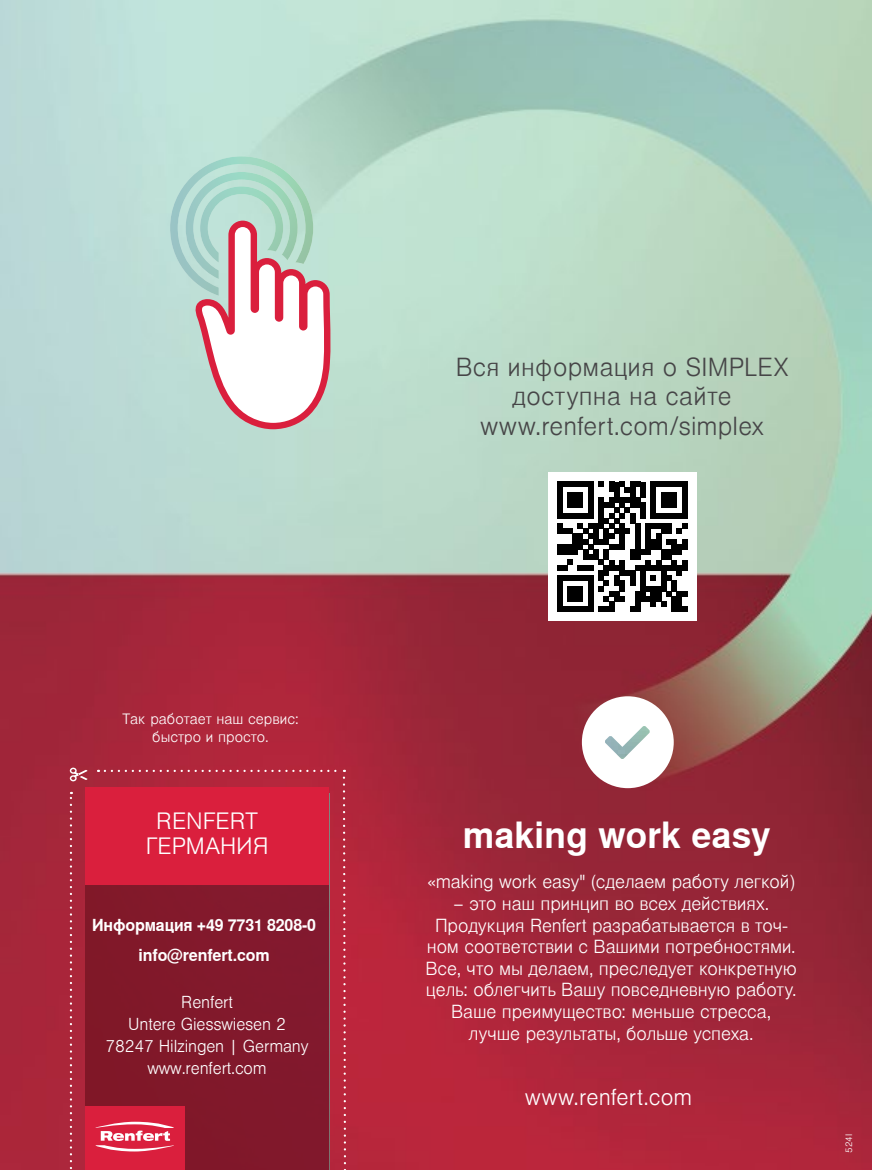
<style>
.page{position:relative;width:872px;height:1170px;background:#fff}
.page>*{position:absolute;margin:0;border:0;box-sizing:border-box;transform-origin:0 0}
.t1{font:700 36px "Nimbus Sans Global";letter-spacing:.005em;color:#fff}
.t2{font:300 24.9px/29.8px "Nimbus Sans Global";letter-spacing:.01em;color:#464547;text-align:center}
.t3{font:300 22.5px/25.5px "Nimbus Sans Global";color:#fff;text-align:center}
.t4{font:300 22.05px "Nimbus Sans Global";letter-spacing:.005em;color:#fff}
.t5{font:300 18px/21.6px "Nimbus Sans Global";letter-spacing:-.005em;color:#fff;text-align:center}
.t6{font:300 16.5px/22.2px "Nimbus Sans Global";letter-spacing:-.01em;color:#fff;text-align:center}
.t7{font:700 16.5px/30.5px "Nimbus Sans Global";letter-spacing:-.01em;color:#fff;text-align:center}
.t8{font:300 14.25px/18px "Nimbus Sans Global";color:#fff;text-align:center}
.t9{font:300 9px "Nimbus Sans Global";color:#fff}
</style>
<div class="page">
<img style="left:0;top:0;width:872px;height:1169px">
<div style="left:85px;top:793px;width:244px;height:376px;background:#801827"></div>
<svg style="left:70px;top:791px;width:2px;height:379px"></svg>
<div style="left:85px;top:786px;width:244px;height:98px;background:#da1f3d"></div>
<svg style="left:70px;top:767px;width:17px;height:14px"></svg>
<div style="left:85px;top:1105px;width:99px;height:63px;background:#da1f3d"></div>
<svg style="left:96px;top:769px;width:251px;height:401px"></svg>
<div style="left:582px;top:696px;width:91px;height:92px;background:#fff;border-radius:50%"></div>
<div style="left:548px;top:473px;width:148px;height:148px;background:#fff"></div>
<svg style="left:557px;top:481px;width:130px;height:131px"></svg>
<img style="left:605px;top:726px;width:45px;height:33px">
<svg style="left:170px;top:156px;width:160px;height:273px"></svg>
<img style="left:170px;top:156px;width:143px;height:140px">
<p class="t8" style="left:122px;top:710px;width:178px">Так работает наш сервис: быстро и просто.</p>
<p class="t3" style="left:146px;top:808px;width:124px">RENFERT<br>ГЕРМАНИЯ</p>
<p class="t7" style="left:92px;top:910px;width:225px">Информация +49 7731 8208-0 info@renfert.com</p>
<p class="t6" style="left:106px;top:990px;width:204px">Renfert<br>Untere Giesswiesen 2<br>78247 Hilzingen | Germany www.renfert.com</p>
<h2 class="t2" style="left:456px;top:352px;width:334px">Вся информация о SIMPLEX доступна на сайте www.renfert.com/simplex</h2>
<h1 class="t1" style="left:463px;top:814px;width:309px">making work easy</h1>
<p class="t5" style="left:427px;top:871px;width:369px">«making work easy" (сделаем работу легкой)</p>
<p class="t5" style="left:425px;top:892px;width:373px">– это наш принцип во всех действиях.<br>Продукция Renfert разрабатывается в точ&shy;ном соответствии с Вашими потребностями.<br>Все, что мы делаем, преследует конкретную цель: облегчить Вашу повседневную работу.<br>Ваше преимущество: меньше стресса, лучше результаты, больше успеха.</p>
<p class="t4" style="left:525px;top:1084px;width:169px">www.renfert.com</p>
<p class="t9" style="left:843px;top:1152px;width:20px;rotate:-90deg">524I</p>
</div>
